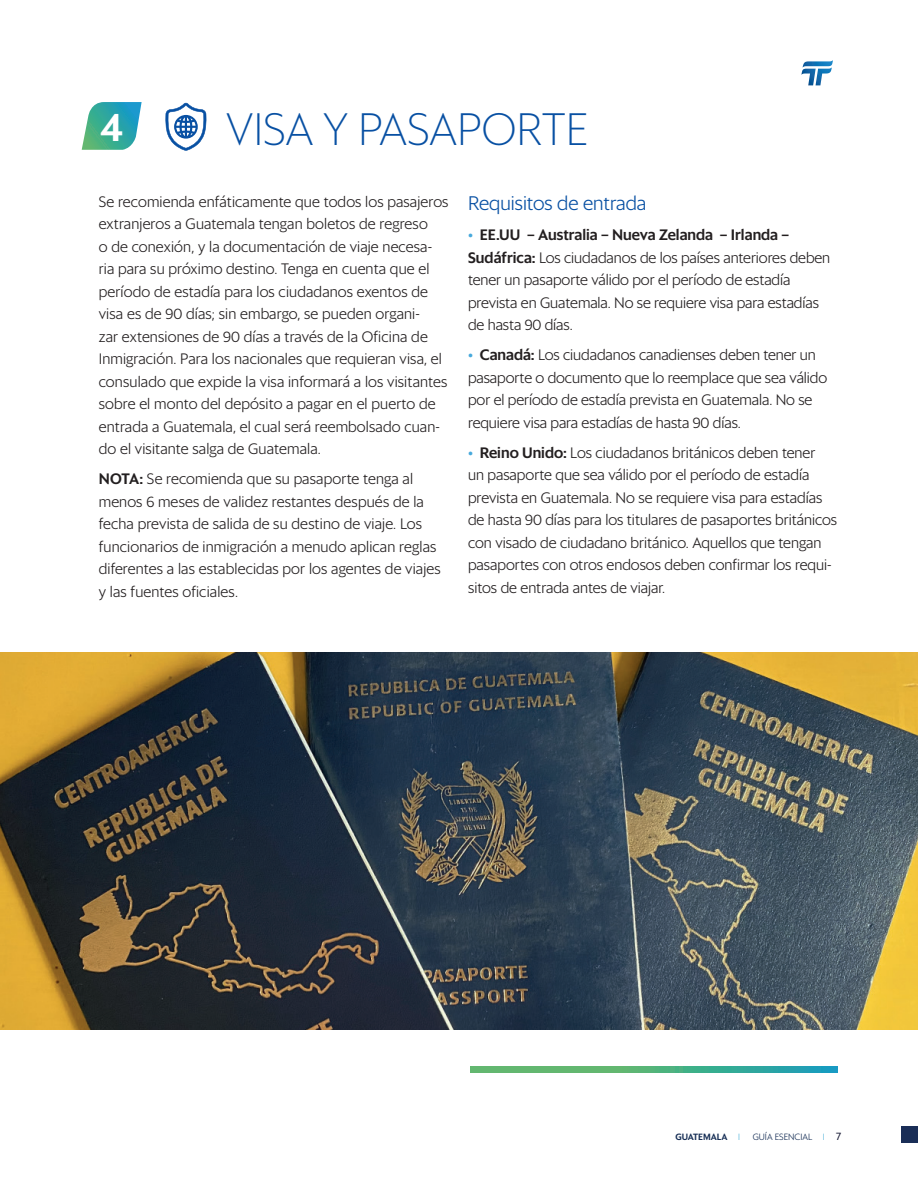
<style>
.page{position:relative;width:918px;height:1188px;background:#fff}
.page>*{position:absolute;margin:0;border:0;box-sizing:border-box;transform-origin:0 0}
.t1{font:200 45px "Sanomat Sans";letter-spacing:.01em;color:#0850a3}
.t2{font:500 39px "Sanomat Sans";color:#fff}
.t3{font:300 19.5px "Sanomat Sans";color:#0850a3}
.t4{font:300 15px/22.5px "Sanomat Sans";color:#231f20}
.t5{font:300 9px "Sanomat Sans";color:#162e55}
.t6{font:500 9px "Sanomat Sans";color:#162e55}
.s1{font-weight:500}
.s2{color:#47a9dc}
.s3{font-weight:200;color:#1599cd}
.s4{font-weight:400;font-size:10.5px;color:#10132e}
</style>
<div class="page">
<div style="left:901px;top:1126px;width:17px;height:17px;background:#1a2e57"></div>
<svg style="left:801px;top:60px;width:32px;height:25px"></svg>
<svg style="left:82px;top:102px;width:60px;height:48px"></svg>
<svg style="left:471px;top:1067px;width:366px;height:6px;background:#49af86"></svg>
<svg style="left:165px;top:103px;width:42px;height:48px"></svg>
<img style="left:0;top:652px;width:918px;height:378px">
<h2 class="t2" style="left:101px;top:97px;width:23px">4</h2>
<h1 class="t1" style="left:226px;top:97px;width:364px">VISA Y PASAPORTE</h1>
<p class="t4" style="left:99px;top:189px;width:351px">Se recomienda enfáticamente que todos los pasajeros extranjeros a Guatemala tengan boletos de regreso<br>o de conexión, y la documentación de viaje necesa&shy;ria para su próximo destino. Tenga en cuenta que el período de estadía para los ciudadanos exentos de visa es de 90 días; sin embargo, se pueden organi-<br>zar extensiones de 90 días a través de la Oficina de Inmigración. Para los nacionales que requieran visa, el consulado que expide la visa informará a los visitantes sobre el monto del depósito a pagar en el puerto de entrada a Guatemala, el cual será reembolsado cuan&shy;do el visitante salga de Guatemala.</p>
<p class="t4" style="left:99px;top:466px;width:344px"><span class="s1">NOTA:</span> Se recomienda que su pasaporte tenga al menos 6 meses de validez restantes después de la fecha prevista de salida de su destino de viaje. Los funcionarios de inmigración a menudo aplican reglas diferentes a las establecidas por los agentes de viajes y las fuentes oficiales.</p>
<h3 class="t3" style="left:468px;top:189px;width:180px">Requisitos de entrada</h3>
<p class="t4" style="left:468px;top:222px;width:364px"><span class="s2">•</span> <span class="s1">EE.UU – Australia – Nueva Zelanda – Irlanda – Sudáfrica:</span> Los ciudadanos de los países anteriores deben tener un pasaporte válido por el período de estadía prevista en Guatemala. No se requiere visa para estadías de hasta 90 días.</p>
<p class="t4" style="left:468px;top:342px;width:361px"><span class="s2">•</span> <span class="s1">Canadá:</span> Los ciudadanos canadienses deben tener un pasaporte o documento que lo reemplace que sea válido por el período de estadía prevista en Guatemala. No se requiere visa para estadías de hasta 90 días.</p>
<p class="t4" style="left:468px;top:440px;width:371px"><span class="s2">•</span> <span class="s1">Reino Unido:</span> Los ciudadanos británicos deben tener<br>un pasaporte que sea válido por el período de estadía prevista en Guatemala. No se requiere visa para estadías de hasta 90 días para los titulares de pasaportes británicos con visado de ciudadano británico. Aquellos que tengan pasaportes con otros endosos deben confirmar los requi&shy;sitos de entrada antes de viajar.</p>
<p class="t6" style="left:675px;top:1130px;width:66px">GUATEMALA <span class="s3">I</span></p>
<p class="t5" style="left:753px;top:1130px;width:90px">GUÍA ESENCIAL <span class="s3">I</span> <span class="s4">7</span></p>
</div>
